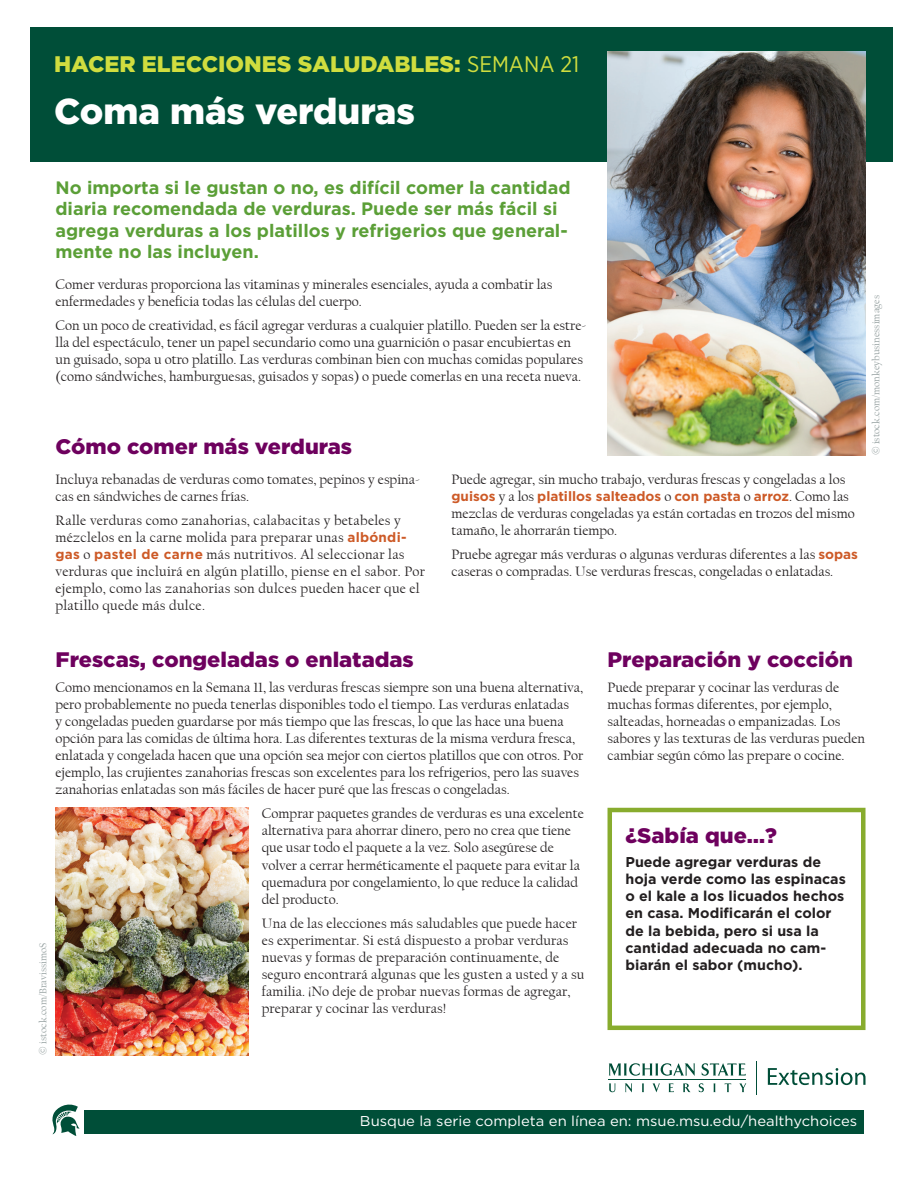
<style>
.page{position:relative;width:918px;height:1188px;background:#fff}
.page>*{position:absolute;margin:0;border:0;box-sizing:border-box;transform-origin:0 0}
.t1{font:900 36px "Gotham";color:#fff}
.t2{font:900 22.5px "Gotham";color:#d0dd3f}
.H1_Article_Headline{font:900 21px "Gotham";color:#6e015e;scale:1.04 1}
.t3{font:700 18px/21.6px "Gotham";color:#5b9f37}
.t4{font:14.25px/17.1px "Californian FB";color:#231f20}
.t5{font:14.25px/17.1px "Californian FB";letter-spacing:.02em;color:#231f20}
.t6{font:700 14.25px/17.1px "Gotham";color:#231f20}
.t7{font:14.25px "Gotham";color:#fff;scale:1.04 1}
.t8{font:700 13.5px "Gotham";color:#cd5a27}
.t9{font:10.5px "Californian FB";color:#97a2a2}
.s1{font-family:"Gotham Narrow";font-weight:400}
.s2{font-family:"Gotham";font-weight:700;font-size:13.5px;color:#cd5a27}
.s3{font-family:"Californian FB";font-weight:400;font-size:14.25px;color:#231f20}
.s4{font-family:"Gotham"}
</style>
<div class="page">
<div style="left:84px;top:1110px;width:780px;height:24px;background:#004e38"></div>
<svg style="left:52px;top:1105px;width:28px;height:31px"></svg>
<div style="left:30px;top:27px;width:863px;height:134px;background:#004e38"></div>
<div style="left:608px;top:808px;width:258px;height:222px;border:4px solid #88ac2e"></div>
<img style="left:608px;top:51px;width:258px;height:405px">
<img style="left:56px;top:808px;width:192px;height:247px">
<svg style="left:609px;top:1083px;width:7px;height:9px"></svg>
<svg style="left:625px;top:1083px;width:7px;height:9px"></svg>
<svg style="left:642px;top:1083px;width:2px;height:9px"></svg>
<svg style="left:652px;top:1083px;width:8px;height:9px"></svg>
<svg style="left:669px;top:1083px;width:5px;height:9px"></svg>
<svg style="left:683px;top:1083px;width:8px;height:9px"></svg>
<svg style="left:699px;top:1083px;width:5px;height:9px"></svg>
<svg style="left:713px;top:1083px;width:3px;height:9px"></svg>
<svg style="left:725px;top:1083px;width:6px;height:9px"></svg>
<svg style="left:739px;top:1083px;width:8px;height:9px"></svg>
<svg style="left:609px;top:1063px;width:86px;height:13px"></svg>
<svg style="left:702px;top:1063px;width:44px;height:13px"></svg>
<hr style="left:609px;top:1079px;width:137px;height:1px;background:#004e38">
<svg style="left:768px;top:1068px;width:98px;height:17px"></svg>
<hr style="left:757px;top:1061px;width:1px;height:33px;background:#004e38">
<p class="t2" style="left:54px;top:49px;width:527px">HACER ELECCIONES SALUDABLES: <span class="s1">SEMANA 21</span></p>
<p class="t1" style="left:54px;top:87px;width:362px">Coma más verduras</p>
<p class="t3" style="left:56px;top:176px;width:517px">No importa si le gustan o no, es difícil comer la cantidad diaria recomendada de verduras. Puede ser más fácil si agrega verduras a los platillos y refrigerios que general&shy;mente no las incluyen.</p>
<p class="t4" style="left:56px;top:276px;width:499px">Comer verduras proporciona las vitaminas y minerales esenciales, ayuda a combatir las enfermedades y beneficia todas las células del cuerpo.</p>
<p class="t4" style="left:56px;top:317px;width:532px">Con un poco de creatividad, es fácil agregar verduras a cualquier platillo. Pueden ser la estre&shy;lla del espectáculo, tener un papel secundario como una guarnición o pasar encubiertas en un guisado, sopa u otro platillo. Las verduras combinan bien con muchas comidas populares (como sándwiches, hamburguesas, guisados y sopas) o puede comerlas en una receta nueva.</p>
<p class="H1_Article_Headline" style="left:56px;top:432px;width:287px">Cómo comer más verduras</p>
<p class="t4" style="left:56px;top:471px;width:366px">Incluya rebanadas de verduras como tomates, pepinos y espina&shy;cas en sándwiches de carnes frías.</p>
<p class="t5" style="left:56px;top:512px;width:371px">Ralle verduras como zanahorias, calabacitas y betabeles y mézclelos en la carne molida para preparar unas <span class="s2">albóndi&shy;gas</span> o <span class="s2">pastel de carne</span> más nutritivos. Al seleccionar las verduras que incluirá en algún platillo, piense en el sabor. Por ejemplo, como las zanahorias son dulces pueden hacer que el platillo quede más dulce.</p>
<p class="t4" style="left:452px;top:471px;width:395px">Puede agregar, sin mucho trabajo, verduras frescas y congeladas a los</p>
<p class="t8" style="left:452px;top:487px;width:399px">guisos <span class="s3">y a los</span> platillos salteados <span class="s3">o</span> con pasta <span class="s3">o</span> arroz<span class="s3">. Como las</span></p>
<p class="t4" style="left:452px;top:505px;width:405px">mezclas de verduras congeladas ya están cortadas en trozos del mismo tamaño, le ahorrarán tiempo.</p>
<p class="t4" style="left:452px;top:546px;width:408px">Pruebe agregar más verduras o algunas verduras diferentes a las <span class="s2">sopas </span>caseras o compradas. Use verduras frescas, congeladas o enlatadas.</p>
<p class="t9" style="left:870px;top:455px;width:162px;rotate:-90deg"><span class="s4">©</span> istock.com/monkeybusinessimages</p>
<p class="t9" style="left:37px;top:1055px;width:114px;rotate:-90deg"><span class="s4">©</span> istock.com/BravissimoS</p>
<p class="H1_Article_Headline" style="left:56px;top:645px;width:346px">Frescas, congeladas o enlatadas</p>
<p class="t4" style="left:56px;top:679px;width:529px">Como mencionamos en la Semana 11, las verduras frescas siempre son una buena alternativa, pero probablemente no pueda tenerlas disponibles todo el tiempo. Las verduras enlatadas<br>y congeladas pueden guardarse por más tiempo que las frescas, lo que las hace una buena opción para las comidas de última hora. Las diferentes texturas de la misma verdura fresca, enlatada y congelada hacen que una opción sea mejor con ciertos platillos que con otros. Por ejemplo, las crujientes zanahorias frescas son excelentes para los refrigerios, pero las suaves zanahorias enlatadas son más fáciles de hacer puré que las frescas o congeladas.</p>
<p class="t4" style="left:262px;top:805px;width:324px">Comprar paquetes grandes de verduras es una excelente alternativa para ahorrar dinero, pero no crea que tiene que usar todo el paquete a la vez. Solo asegúrese de volver a cerrar herméticamente el paquete para evitar la quemadura por congelamiento, lo que reduce la calidad del producto.</p>
<p class="t4" style="left:262px;top:915px;width:324px">Una de las elecciones más saludables que puede hacer es experimentar. Si está dispuesto a probar verduras nuevas y formas de preparación continuamente, de seguro encontrará algunas que les gusten a usted y a su familia. ¡No deje de probar nuevas formas de agregar, preparar y cocinar las verduras!</p>
<p class="H1_Article_Headline" style="left:608px;top:645px;width:237px">Preparación y cocción</p>
<p class="t4" style="left:608px;top:679px;width:259px">Puede preparar y cocinar las verduras de muchas formas diferentes, por ejemplo, salteadas, horneadas o empanizadas. Los sabores y las texturas de las verduras pueden cambiar según cómo las prepare o cocine.</p>
<p class="H1_Article_Headline" style="left:626px;top:821px;width:147px">¿Sabía que…?</p>
<p class="t6" style="left:626px;top:853px;width:222px">Puede agregar verduras de hoja verde como las espinacas o el kale a los licuados hechos en casa. Modificarán el color de la bebida, pero si usa la cantidad adecuada no cam&shy;biarán el sabor (mucho).</p>
<p class="t7" style="left:360px;top:1112px;width:480px">Busque la serie completa en línea en: msue.msu.edu/healthychoices</p>
</div>
